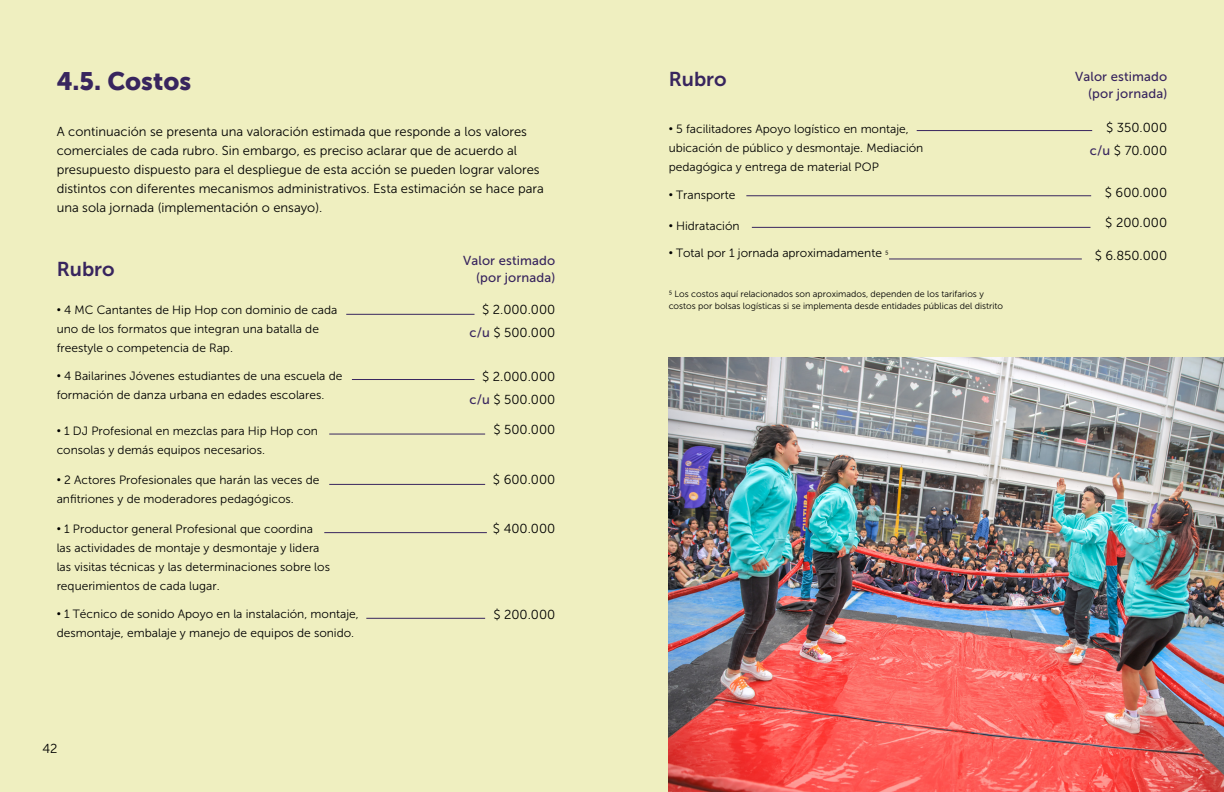
<style>
.page{position:relative;width:1224px;height:792px;background:#efefc0}
.page>*{position:absolute;margin:0;border:0;box-sizing:border-box;transform-origin:0 0}
.t1{font:25px "Museo Sans Cyrl 900";color:#38255e}
.t2{font:20px "Museo Sans 700";color:#38255e}
.t3{font:13px/19px "Museo Sans 300";color:#000;text-align:right}
.t4{font:13px/17px "Museo Sans 500";letter-spacing:.01em;color:#38255e;text-align:right}
.t5{font:12px/19px "Museo Sans 300";color:#000}
.t6{font:9px/12px "Museo Sans 300";color:#000}
.s1{font-family:"Arial"}
.s2{font-family:"Museo Sans 500";color:#38255e}
.s3{font-size:9px}
</style>
<div class="page">
<hr style="left:346px;top:314px;width:129px;height:1px;background:#38255e">
<hr style="left:352px;top:379px;width:123px;height:1px;background:#38255e">
<hr style="left:329px;top:434px;width:156px;height:1px;background:#38255e">
<hr style="left:329px;top:484px;width:156px;height:1px;background:#38255e">
<hr style="left:324px;top:532px;width:163px;height:1px;background:#38255e">
<hr style="left:366px;top:618px;width:119px;height:1px;background:#38255e">
<img style="left:669px;top:357px;width:555px;height:434px">
<hr style="left:917px;top:130px;width:175px;height:1px;background:#38255e">
<hr style="left:746px;top:195px;width:345px;height:1px;background:#38255e">
<hr style="left:752px;top:227px;width:338px;height:1px;background:#38255e">
<hr style="left:889px;top:258px;width:193px;height:1px;background:#38255e">
<h1 class="t1" style="left:57px;top:67px;width:136px">4.5. Costos</h1>
<p class="t3" style="left:57px;top:122px;width:489px;text-align:left">A continuación se presenta una valoración estimada que responde a los valores comerciales de cada rubro. Sin embargo, es preciso aclarar que de acuerdo al presupuesto dispuesto para el despliegue de esta acción se pueden lograr valores distintos con diferentes mecanismos administrativos. Esta estimación se hace para una sola jornada (implementación o ensayo).</p>
<h2 class="t2" style="left:57px;top:258px;width:59px">Rubro</h2>
<p class="t5" style="left:57px;top:300px;width:282px"><span class="s1">•</span> 4 MC Cantantes de Hip Hop con dominio de cada uno de los formatos que integran una batalla de freestyle o competencia de Rap.</p>
<p class="t5" style="left:57px;top:366px;width:287px"><span class="s1">•</span> 4 Bailarines Jóvenes estudiantes de una escuela de formación de danza urbana en edades escolares.</p>
<p class="t5" style="left:57px;top:421px;width:263px"><span class="s1">•</span> 1 DJ Profesional en mezclas para Hip Hop con consolas y demás equipos necesarios.</p>
<p class="t5" style="left:57px;top:470px;width:264px"><span class="s1">•</span> 2 Actores Profesionales que harán las veces de anfitriones y de moderadores pedagógicos.</p>
<p class="t5" style="left:57px;top:519px;width:275px"><span class="s1">•</span> 1 Productor general Profesional que coordina las actividades de montaje y desmontaje y lidera las visitas técnicas y las determinaciones sobre los requerimientos de cada lugar.</p>
<p class="t5" style="left:57px;top:604px;width:304px"><span class="s1">•</span> 1 Técnico de sonido Apoyo en la instalación, montaje, desmontaje, embalaje y manejo de equipos de sonido.</p>
<p class="t3" style="left:43px;top:739px;width:17px">42</p>
<p class="t4" style="left:463px;top:252px;width:94px">Valor estimado (por jornada)</p>
<p class="t3" style="left:469px;top:299px;width:87px;line-height:23px">$ 2.000.000 <span class="s2">c/u</span> $ 500.000</p>
<p class="t3" style="left:469px;top:366px;width:87px;line-height:23px">$ 2.000.000 <span class="s2">c/u</span> $ 500.000</p>
<p class="t3" style="left:493px;top:421px;width:63px">$ 500.000</p>
<p class="t3" style="left:493px;top:471px;width:64px">$ 600.000</p>
<p class="t3" style="left:493px;top:520px;width:64px">$ 400.000</p>
<p class="t3" style="left:493px;top:606px;width:63px">$ 200.000</p>
<h2 class="t2" style="left:669px;top:68px;width:59px">Rubro</h2>
<p class="t5" style="left:669px;top:119px;width:256px"><span class="s1">•</span> 5 facilitadores Apoyo logístico en montaje, ubicación de público y desmontaje. Mediación pedagógica y entrega de material POP</p>
<p class="t5" style="left:669px;top:185px;width:68px"><span class="s1">•</span> Transporte</p>
<p class="t5" style="left:669px;top:216px;width:73px"><span class="s1">•</span> Hidratación</p>
<p class="t5" style="left:669px;top:243px;width:221px"><span class="s1">•</span> Total por 1 jornada aproximadamente <span class="s3">5</span></p>
<p class="t6" style="left:669px;top:288px;width:336px">5 Los costos aquí relacionados son aproximados, dependen de los tarifarios y costos por bolsas logísticas si se implementa desde entidades públicas del distrito</p>
<p class="t4" style="left:1075px;top:68px;width:94px">Valor estimado (por jornada)</p>
<p class="t3" style="left:1090px;top:116px;width:79px;line-height:23px">$ 350.000 <span class="s2">c/u</span> $ 70.000</p>
<p class="t3" style="left:1105px;top:183px;width:64px">$ 600.000</p>
<p class="t3" style="left:1105px;top:213px;width:63px">$ 200.000</p>
<p class="t3" style="left:1095px;top:246px;width:74px">$ 6.850.000</p>
</div>
